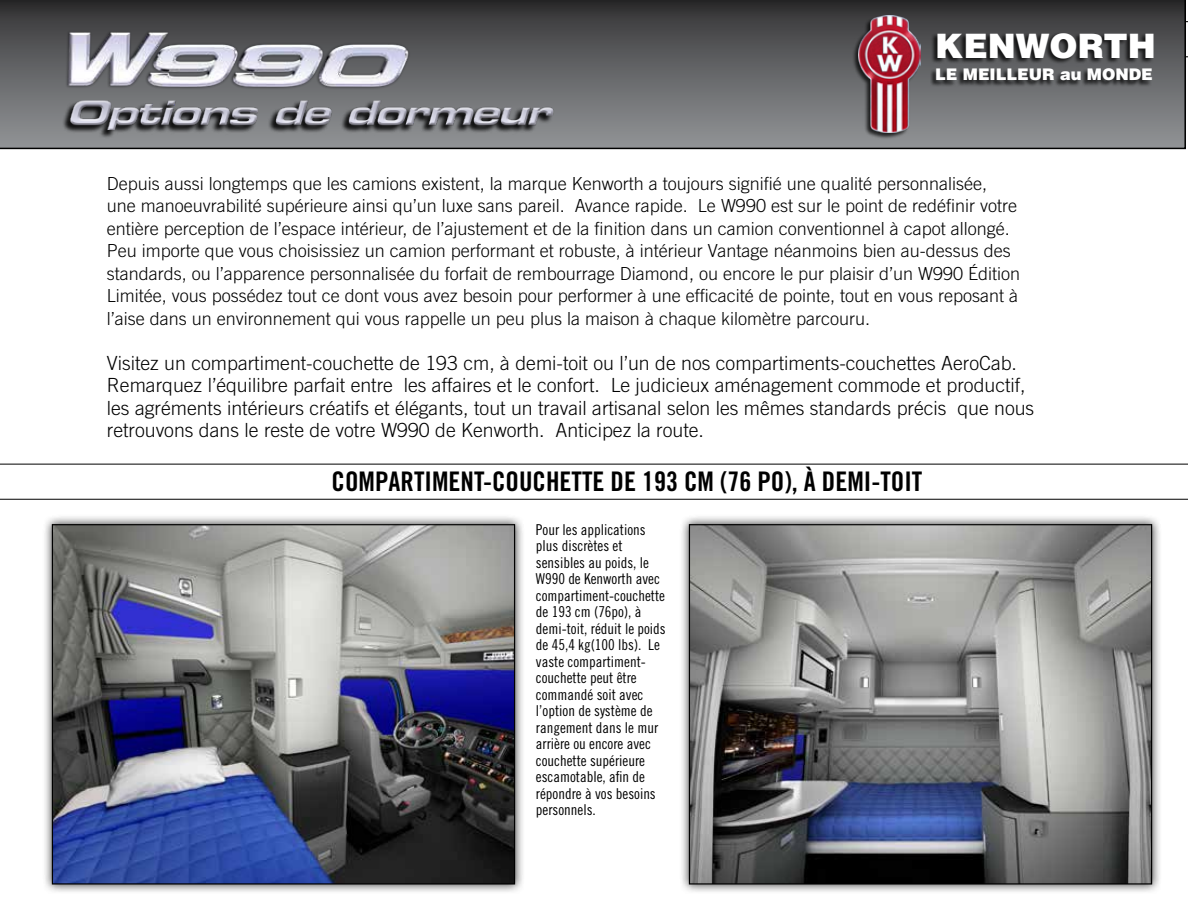
<style>
.page{position:relative;width:1188px;height:918px;background:#fff}
.page>*{position:absolute;margin:0;border:0;box-sizing:border-box;transform-origin:0 0}
.t1{font:900 33.75px "Helvetica LT";color:#fff}
.t2{font:27px "Trade Gothic LT Std Bd Cn 20";color:#000}
.t3{font:300 19.5px/22.5px "Trade Gothic LT Std";color:#000}
.t4{font:300 18px/22.5px "Trade Gothic LT Std";color:#000}
.t5{font:900 16.05px "Helvetica LT";color:#fff}
.t6{font:15px/16.5px "Trade Gothic LT Std Cn 18";color:#000}
</style>
<div class="page">
<svg style="left:0;top:0;width:1186px;height:149px;background:#5f6062"></svg>
<div style="left:679px;top:514px;width:483px;height:380px;background:#000;opacity:.75"></div>
<img style="left:691px;top:526px;width:459px;height:357px">
<div style="left:42px;top:514px;width:483px;height:380px;background:#000;opacity:.75"></div>
<img style="left:54px;top:526px;width:459px;height:357px">
<hr style="left:0;top:499px;width:1188px;height:1px;background:#000">
<hr style="left:0;top:464px;width:1188px;height:1px;background:#000">
<div style="left:62px;top:100px;width:491px;height:39px;background:#000;opacity:.87"></div>
<img style="left:64px;top:98px;width:593px;height:32px">
<div style="left:852px;top:15px;width:68px;height:124px;background:#000;opacity:.75"></div>
<img style="left:859px;top:15px;width:62px;height:118px">
<div style="left:930px;top:32px;width:224px;height:55px;background:#000;opacity:.75"></div>
<img style="left:42px;top:10px;width:386px;height:87px">
<h1 class="t1" style="left:935px;top:23px;width:222px">KENWORTH</h1>
<p class="t5" style="left:935px;top:64px;width:219px">LE MEILLEUR au MONDE</p>
<p class="t4" style="left:107px;top:172px;width:915px">Depuis aussi longtemps que les camions existent, la marque Kenworth a toujours signifié une qualité personnalisée, une manoeuvrabilité supérieure ainsi qu’un luxe sans pareil. Avance rapide. Le W990 est sur le point de redéfinir votre entière perception de l’espace intérieur, de l’ajustement et de la finition dans un camion conventionnel à capot allongé.<br>Peu importe que vous choisissiez un camion performant et robuste, à intérieur Vantage néanmoins bien au-dessus des standards, ou l’apparence personnalisée du forfait de rembourrage Diamond, ou encore le pur plaisir d’un W990 Édition Limitée, vous possédez tout ce dont vous avez besoin pour performer à une efficacité de pointe, tout en vous reposant à l’aise dans un environnement qui vous rappelle un peu plus la maison à chaque kilomètre parcouru.</p>
<p class="t3" style="left:107px;top:351px;width:929px">Visitez un compartiment-couchette de 193 cm, à demi-toit ou l’un de nos compartiments-couchettes AeroCab.<br>Remarquez l’équilibre parfait entre les affaires et le confort. Le judicieux aménagement commode et productif, les agréments intérieurs créatifs et élégants, tout un travail artisanal selon les mêmes standards précis que nous retrouvons dans le reste de votre W990 de Kenworth. Anticipez la route.</p>
<h2 class="t2" style="left:332px;top:465px;width:592px">COMPARTIMENT-COUCHETTE DE 193 CM (76 PO), À DEMI-TOIT</h2>
<p class="t6" style="left:536px;top:521px;width:131px">Pour les applications plus discrètes et sensibles au poids, le<br>W990 de Kenworth avec compartiment-couchette de 193 cm (76po), à demi-toit, réduit le poids de 45,4 kg(100 lbs). Le vaste compartiment&shy;couchette peut être commandé soit avec l’option de système de rangement dans le mur arrière ou encore avec couchette supérieure escamotable, afin de répondre à vos besoins personnels.</p>
</div>
